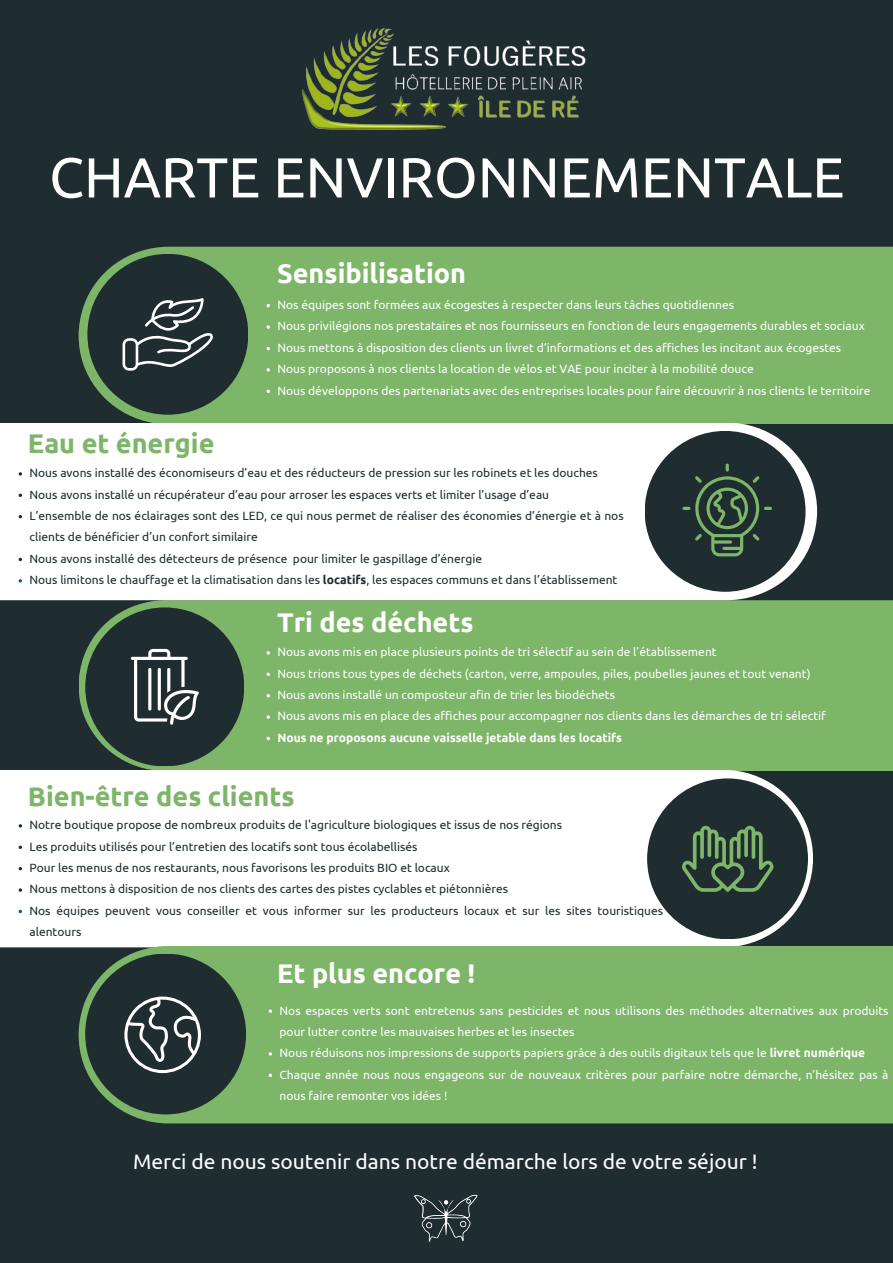
<style>
.page{position:relative;width:893px;height:1263px;background:#1f2d30}
.page>*{position:absolute;margin:0;border:0;box-sizing:border-box;transform-origin:0 0}
.t1{font:56.25px "Ubuntu";color:#fff}
.t2{font:700 27px "Ubuntu";color:#fff}
.t3{font:700 27px "Ubuntu";color:#7db569}
.t4{font:21px "Ubuntu";color:#fefefe}
.t5{font:12px/21.4px "Ubuntu";color:#fff}
.t6{font:12px/21.4px "Ubuntu";color:#1f2d30}
.t7{font:700 12px "Ubuntu";color:#fff}
.s1{font-weight:700}
</style>
<div class="page">
<div style="left:79px;top:247px;width:814px;height:177px;background:#7db569"></div>
<div style="left:79px;top:600px;width:814px;height:171px;background:#7db569"></div>
<div style="left:0;top:770px;width:813px;height:177px;background:#fff"></div>
<div style="left:79px;top:946px;width:814px;height:177px;background:#7db569"></div>
<div style="left:87px;top:254px;width:161px;height:161px;background:#1f2d30;border-radius:50%"></div>
<div style="left:85px;top:607px;width:159px;height:159px;background:#1f2d30;border-radius:50%"></div>
<div style="left:85px;top:953px;width:161px;height:161px;background:#1f2d30;border-radius:50%"></div>
<svg style="left:122px;top:298px;width:91px;height:73px"></svg>
<svg style="left:131px;top:649px;width:68px;height:76px"></svg>
<svg style="left:124px;top:996px;width:77px;height:77px"></svg>
<img style="left:414px;top:1194px;width:64px;height:48px">
<div style="left:0;top:423px;width:817px;height:177px;background:#fff"></div>
<div style="left:644px;top:431px;width:161px;height:161px;background:#1f2d30;border-radius:50%"></div>
<svg style="left:682px;top:463px;width:90px;height:93px"></svg>
<div style="left:647px;top:778px;width:161px;height:161px;background:#1f2d30;border-radius:50%"></div>
<svg style="left:682px;top:826px;width:92px;height:66px"></svg>
<img style="left:302px;top:28px;width:284px;height:102px">
<svg style="left:19px;top:472px;width:3px;height:4px"></svg>
<svg style="left:19px;top:845px;width:3px;height:4px"></svg>
<svg style="left:19px;top:888px;width:3px;height:4px"></svg>
<svg style="left:266px;top:304px;width:4px;height:3px"></svg>
<svg style="left:266px;top:325px;width:4px;height:4px"></svg>
<svg style="left:266px;top:347px;width:4px;height:3px"></svg>
<svg style="left:266px;top:368px;width:4px;height:3px"></svg>
<svg style="left:266px;top:390px;width:4px;height:3px"></svg>
<svg style="left:266px;top:651px;width:4px;height:4px"></svg>
<svg style="left:266px;top:673px;width:4px;height:3px"></svg>
<svg style="left:266px;top:694px;width:4px;height:3px"></svg>
<svg style="left:266px;top:715px;width:4px;height:4px"></svg>
<svg style="left:266px;top:737px;width:4px;height:3px"></svg>
<svg style="left:269px;top:1009px;width:3px;height:4px"></svg>
<svg style="left:269px;top:1073px;width:3px;height:4px"></svg>
<h1 class="t1" style="left:49px;top:145px;width:797px">CHARTE ENVIRONNEMENTALE</h1>
<h2 class="t2" style="left:277px;top:258px;width:190px">Sensibilisation</h2>
<p class="t5" style="left:277px;top:294px;width:595px">Nos équipes sont formées aux écogestes à respecter dans leurs tâches quotidiennes<br>Nous privilégions nos prestataires et nos fournisseurs en fonction de leurs engagements durables et sociaux Nous mettons à disposition des clients un livret d’informations et des affiches les incitant aux écogestes Nous proposons à nos clients la location de vélos et VAE pour inciter à la mobilité douce<br>Nous développons des partenariats avec des entreprises locales pour faire découvrir à nos clients le territoire</p>
<h2 class="t3" style="left:28px;top:428px;width:188px">Eau et énergie</h2>
<p class="t6" style="left:29px;top:462px;width:596px">Nous avons installé des économiseurs d’eau et des réducteurs de pression sur les robinets et les douches Nous avons installé un récupérateur d’eau pour arroser les espaces verts et limiter l’usage d’eau<br>L’ensemble de nos éclairages sont des LED, ce qui nous permet de réaliser des économies d’énergie et à nos clients de bénéficier d’un confort similaire<br>Nous avons installé des détecteurs de présence pour limiter le gaspillage d’énergie<br>Nous limitons le chauffage et la climatisation dans les <span class="s1">locatifs</span>, les espaces communs et dans l’établissement</p>
<h2 class="t2" style="left:277px;top:607px;width:198px">Tri des déchets</h2>
<p class="t5" style="left:277px;top:641px;width:550px">Nous avons mis en place plusieurs points de tri sélectif au sein de l’établissement<br>Nous trions tous types de déchets (carton, verre, ampoules, piles, poubelles jaunes et tout venant)<br>Nous avons installé un composteur afin de trier les biodéchets<br>Nous avons mis en place des affiches pour accompagner nos clients dans les démarches de tri sélectif</p>
<p class="t7" style="left:277px;top:731px;width:346px">Nous ne proposons aucune vaisselle jetable dans les locatifs</p>
<h2 class="t3" style="left:28px;top:780px;width:268px">Bien-être des clients</h2>
<p class="t6" style="left:29px;top:814px;width:635px">Notre boutique propose de nombreux produits de l'agriculture biologiques et issus de nos régions<br>Les produits utilisés pour l’entretien des locatifs sont tous écolabellisés<br>Pour les menus de nos restaurants, nous favorisons les produits BIO et locaux<br>Nous mettons à disposition de nos clients des cartes des pistes cyclables et piétonnières<br>Nos équipes peuvent vous conseiller et vous informer sur les producteurs locaux et sur les sites touristiques alentours</p>
<h2 class="t2" style="left:277px;top:958px;width:200px">Et plus encore !</h2>
<p class="t5" style="left:279px;top:999px;width:610px">Nos espaces verts sont entretenus sans pesticides et nous utilisons des méthodes alternatives aux produits pour lutter contre les mauvaises herbes et les insectes<br>Nous réduisons nos impressions de supports papiers grâce à des outils digitaux tels que le <span class="s1">livret numérique </span>Chaque année nous nous engageons sur de nouveaux critères pour parfaire notre démarche, n’hésitez pas à nous faire remonter vos idées !</p>
<h3 class="t4" style="left:133px;top:1149px;width:626px">Merci de nous soutenir dans notre démarche lors de votre séjour !</h3>
</div>
